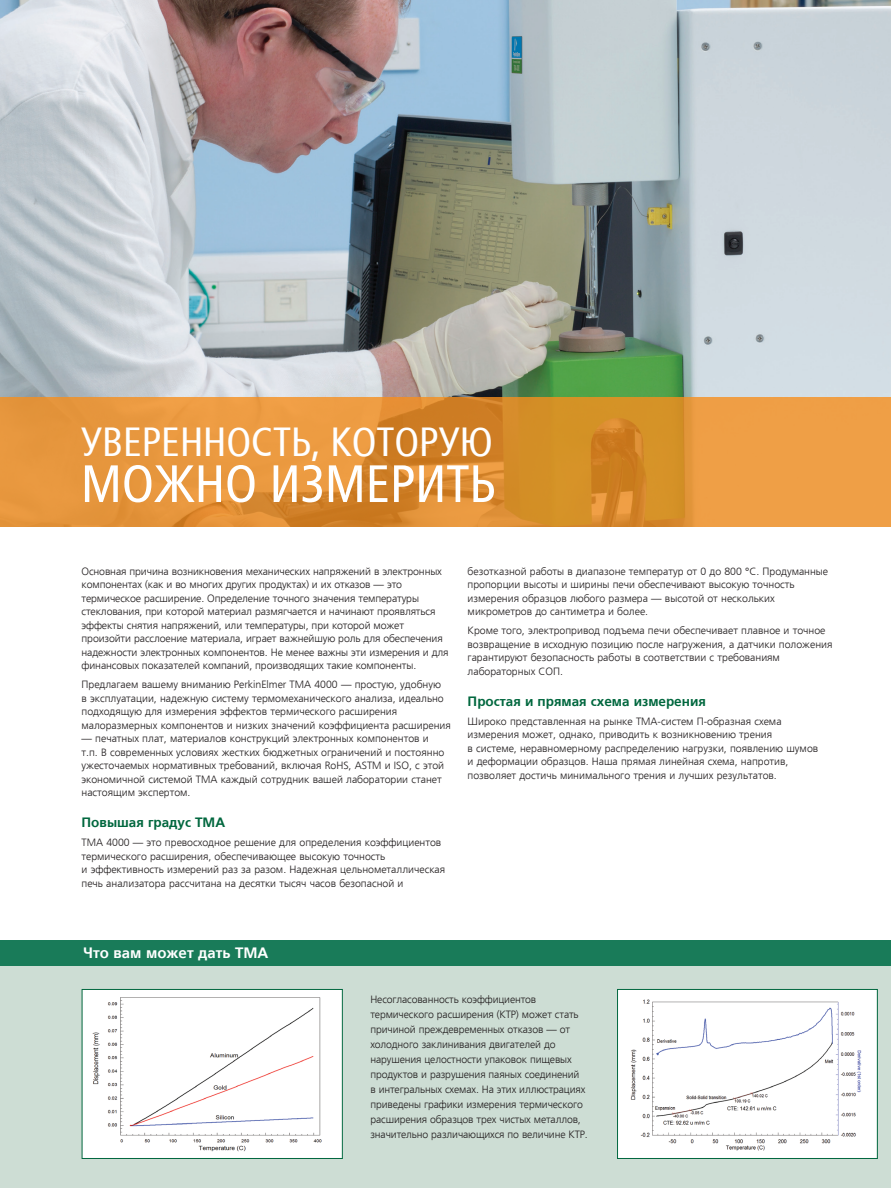
<style>
.page{position:relative;width:891px;height:1188px;background:#fff}
.page>*{position:absolute;margin:0;border:0;box-sizing:border-box;transform-origin:0 0}
.t1{font:condensed 52.5px "Frutiger LTCYR";color:#fff}
.t2{font:condensed 40.5px "Frutiger LTCYR";color:#fff}
.Copy_-_Paragraphs{font:700 15px "Frutiger LTCYR";color:#fff}
.Copy_-_Paragraphs-2{font:700 13.5px "Frutiger LTCYR";color:#00673e}
.Copy_-_Paragraphs-3{font:300 10.5px/13.5px "Frutiger LTCYR";color:#231f20}
</style>
<div class="page">
<img style="left:0;top:0;width:891px;height:397px">
<svg style="left:0;top:397px;width:891px;height:129px;background:#e29337"></svg>
<div style="left:0;top:948px;width:891px;height:240px;background:#cdddd4"></div>
<div style="left:82px;top:989px;width:260px;height:169px;background:#fff"></div>
<img style="left:92px;top:997px;width:230px;height:155px">
<div style="left:82px;top:989px;width:261px;height:170px;border:1px solid #00673e"></div>
<div style="left:618px;top:989px;width:259px;height:169px;background:#fff"></div>
<img style="left:630px;top:999px;width:232px;height:152px">
<div style="left:617px;top:989px;width:261px;height:170px;border:1px solid #00673e"></div>
<div style="left:0;top:940px;width:891px;height:26px;background:#197b59"></div>
<p class="t2" style="left:81px;top:421px;width:413px">УВЕРЕННОСТЬ, КОТОРУЮ</p>
<p class="t1" style="left:81px;top:456px;width:416px">МОЖНО ИЗМЕРИТЬ</p>
<p class="Copy_-_Paragraphs-3" style="left:82px;top:565px;width:369px">Основная причина возникновения механических напряжений в электронных компонентах (как и во многих других продуктах) и их отказов — это термическое расширение. Определение точного значения температуры стеклования, при которой материал размягчается и начинают проявляться эффекты снятия напряжений, или температуры, при которой может произойти расслоение материала, играет важнейшую роль для обеспечения надежности электронных компонентов. Не менее важны эти измерения и для финансовых показателей компаний, производящих такие компоненты.</p>
<p class="Copy_-_Paragraphs-3" style="left:82px;top:678px;width:371px">Предлагаем вашему вниманию PerkinElmer TMA 4000 — простую, удобную<br>в эксплуатации, надежную систему термомеханического анализа, идеально подходящую для измерения эффектов термического расширения малоразмерных компонентов и низких значений коэффициента расширения</p>
<p class="Copy_-_Paragraphs-3" style="left:82px;top:732px;width:364px">— печатных плат, материалов конструкций электронных компонентов и т.п. В современных условиях жестких бюджетных ограничений и постоянно ужесточаемых нормативных требований, включая RoHS, ASTM и ISO, с этой экономичной системой ТМА каждый сотрудник вашей лаборатории станет настоящим экспертом.</p>
<p class="Copy_-_Paragraphs-2" style="left:82px;top:815px;width:145px">Повышая градус ТМА</p>
<p class="Copy_-_Paragraphs-3" style="left:82px;top:836px;width:365px">TMA 4000 — это превосходное решение для определения коэффициентов термического расширения, обеспечивающее высокую точность<br>и эффективность измерений раз за разом. Надежная цельнометаллическая печь анализатора рассчитана на десятки тысяч часов безопасной и</p>
<p class="Copy_-_Paragraphs-3" style="left:468px;top:565px;width:362px">безотказной работы в диапазоне температур от 0 до 800 °C. Продуманные пропорции высоты и ширины печи обеспечивают высокую точность измерения образцов любого размера — высотой от нескольких микрометров до сантиметра и более.</p>
<p class="Copy_-_Paragraphs-3" style="left:468px;top:624px;width:366px">Кроме того, электропривод подъема печи обеспечивает плавное и точное возвращение в исходную позицию после нагружения, а датчики положения гарантируют безопасность работы в соответствии с требованиям лабораторных СОП.</p>
<p class="Copy_-_Paragraphs-2" style="left:468px;top:694px;width:240px">Простая и прямая схема измерения</p>
<p class="Copy_-_Paragraphs-3" style="left:468px;top:714px;width:352px">Широко представленная на рынке ТМА-систем П-образная схема измерения может, однако, приводить к возникновению трения<br>в системе, неравномерному распределению нагрузки, появлению шумов и деформации образцов. Наша прямая линейная схема, напротив, позволяет достичь минимального трения и лучших результатов.</p>
<p class="Copy_-_Paragraphs" style="left:83px;top:945px;width:187px">Что вам может дать TMA</p>
<p class="Copy_-_Paragraphs-3" style="left:370px;top:992px;width:219px;line-height:15px">Несогласованность коэффициентов термического расширения (КТР) может стать причиной преждевременных отказов — от холодного заклинивания двигателей до нарушения целостности упаковок пищевых продуктов и разрушения паяных соединений<br>в интегральных схемах. На этих иллюстрациях приведены графики измерения термического расширения образцов трех чистых металлов, значительно различающихся по величине КТР.</p>
</div>
